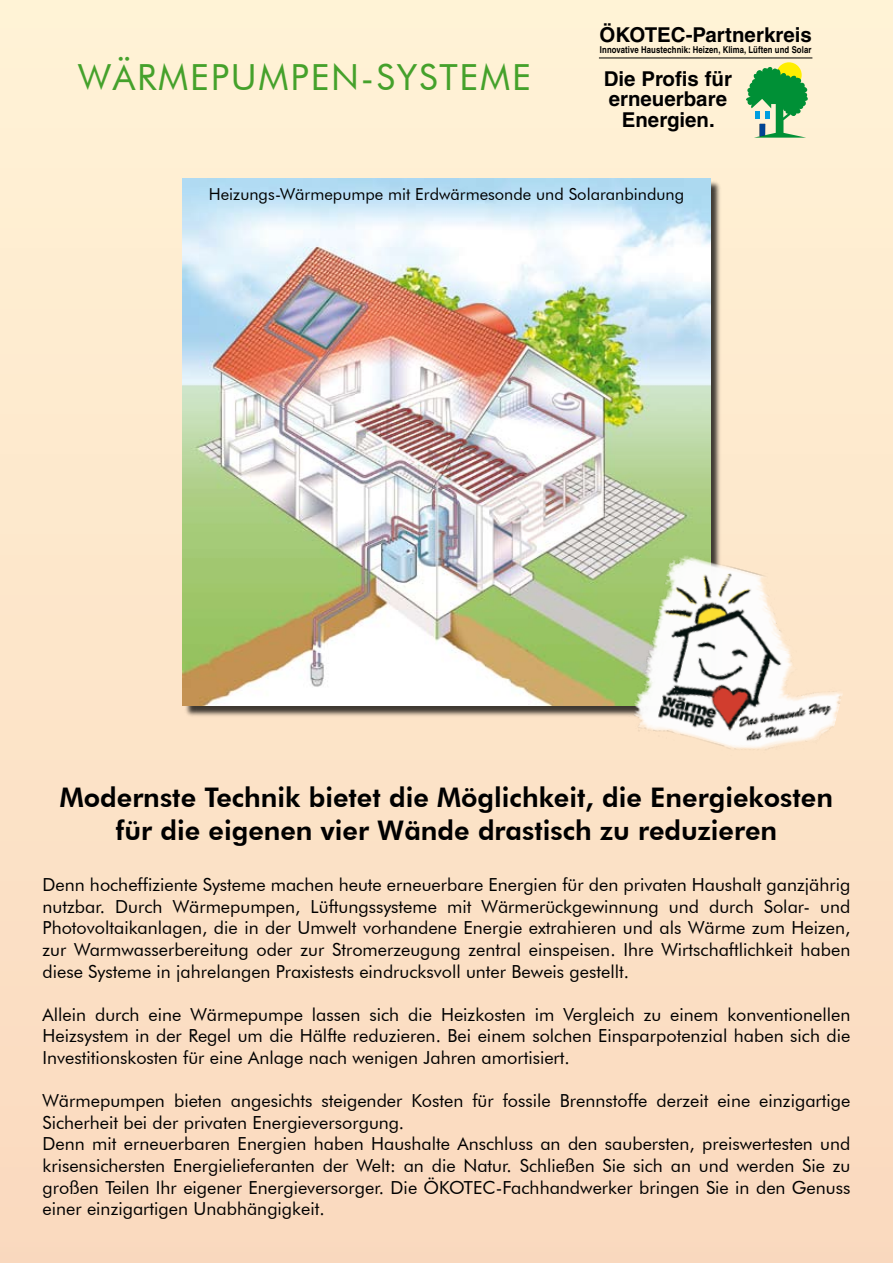
<style>
.page{position:relative;width:893px;height:1263px;background:#fff}
.page>*{position:absolute;margin:0;border:0;box-sizing:border-box;transform-origin:0 0}
.t1{font:36px "Futura BT";letter-spacing:.05em;color:#45a12b}
.t2{font:800 27px/32.4px "Futura BT";color:#000;text-align:center}
.t3{font:700 20.4px/20.5px "Helvetica";color:#000;text-align:center}
.t4{font:18px/21.6px "Futura BT";color:#000;text-align:justify}
.t5{font:16.5px "Futura BT";color:#000}
.t6{font:700 condensed 9.45px "Helvetica";letter-spacing:.01em;color:#000}
</style>
<div class="page">
<div style="left:0;top:0;width:893px;height:1263px;background:linear-gradient(to bottom,#fff3d6,#fad9be)"></div>
<hr style="left:599px;top:58px;width:213px;height:1px;background:#000">
<svg style="left:776px;top:62px;width:26px;height:26px"></svg>
<svg style="left:744px;top:65px;width:65px;height:73px;background:#7cbe7d"></svg>
<div style="left:184px;top:180px;width:538px;height:537px;background:#000;opacity:.75"></div>
<img style="left:183px;top:179px;width:527px;height:527px">
<img style="left:625px;top:546px;width:244px;height:234px">
<h1 class="t1" style="left:78px;top:55px;width:454px">WÄRMEPUMPEN-SYSTEME</h1>
<p class="t3" style="left:599px;top:24px;width:214px">ÖKOTEC-Partnerkreis</p>
<p class="t6" style="left:600px;top:44px;width:213px">Innovative Haustechnik: Heizen, Klima, Lüften und Solar</p>
<p class="t3" style="left:604px;top:68px;width:130px">Die Profis für erneuerbare<br>Energien.</p>
<p class="t5" style="left:209px;top:184px;width:477px">Heizungs-Wärmepumpe mit Erdwärmesonde und Solaranbindung</p>
<h2 class="t2" style="left:60px;top:781px;width:775px">Modernste Technik bietet die Möglichkeit, die Energiekosten für die eigenen vier Wände drastisch zu reduzieren</h2>
<p class="t4" style="left:43px;top:874px;width:809px">Denn hocheffiziente Systeme machen heute erneuerbare Energien für den privaten Haushalt ganz-jährig nutzbar. Durch Wärmepumpen, Lüftungssysteme mit Wärmerückgewinnung und durch Solar- und Photovoltaikanlagen, die in der Umwelt vorhandene Energie extrahieren und als Wärme zum Heizen, zur Warmwasserbereitung oder zur Stromerzeugung zentral einspeisen. Ihre Wirtschaftlichkeit haben diese Systeme in jahrelangen Praxistests eindrucksvoll unter Beweis gestellt.</p>
<p class="t4" style="left:43px;top:1003px;width:809px">Allein durch eine Wärmepumpe lassen sich die Heizkosten im Vergleich zu einem konventionellen Heizsystem in der Regel um die Hälfte reduzieren. Bei einem solchen Einsparpotenzial haben sich die Investitionskosten für eine Anlage nach wenigen Jahren amortisiert.</p>
<p class="t4" style="left:43px;top:1090px;width:809px;text-align:left">Wärmepumpen bieten angesichts steigender Kosten für fossile Brennstoffe derzeit eine einzigartige Sicherheit bei der privaten Energieversorgung.<br>Denn mit erneuerbaren Energien haben Haushalte Anschluss an den saubersten, preiswertesten und krisensichersten Energielieferanten der Welt: an die Natur. Schließen Sie sich an und werden Sie zu großen Teilen Ihr eigener Energieversorger. Die ÖKOTEC-Fachhandwerker bringen Sie in den Genuss einer einzigartigen Unabhängigkeit.</p>
</div>
